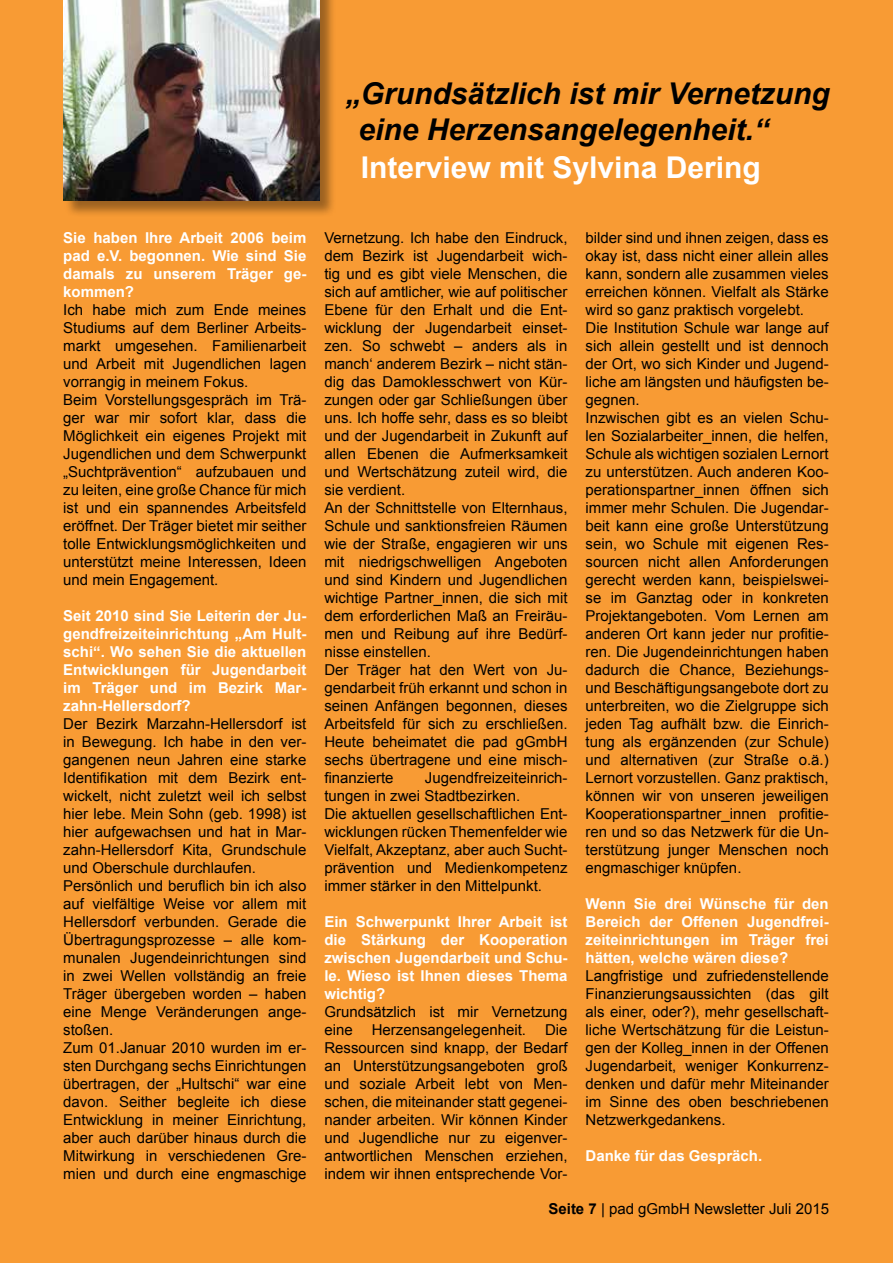
<style>
.page{position:relative;width:893px;height:1263px;background:#f89b34}
.page>*{position:absolute;margin:0;border:0;box-sizing:border-box;transform-origin:0 0}
.t1{font:italic 700 30px/36px "Arial";color:#000}
.t2{font:700 30px "Arial";color:#fff}
.t3{font:15px/18px "Arial";color:#000}
.t4{font:700 15px/18px "Arial";color:#fff;text-align:justify}
.s1{font-weight:700}
</style>
<div class="page">
<div style="left:65px;top:0;width:272px;height:218px;background:#000;opacity:.37"></div>
<img style="left:64px;top:0;width:255px;height:201px">
<h1 class="t1" style="left:359px;top:76px;width:473px;text-indent:-13px">„Grundsätzlich ist mir Vernetzung eine Herzensangelegenheit.“</h1>
<h1 class="t2" style="left:361px;top:148px;width:402px">Interview mit Sylvina Dering</h1>
<p class="t4" style="left:63px;top:229px;width:245px">Sie haben Ihre Arbeit 2006 beim pad e.V. begonnen. Wie sind Sie damals zu unserem Träger ge&shy;kommen?</p>
<p class="t3" style="left:63px;top:301px;width:245px">Ich habe mich zum Ende meines Studiums auf dem Berliner Arbeits&shy;markt umgesehen. Familienarbeit und Arbeit mit Jugendlichen lagen vorrangig in meinem Fokus.<br>Beim Vorstellungsgespräch im Trä&shy;ger war mir sofort klar, dass die Möglichkeit ein eigenes Projekt mit Jugendlichen und dem Schwerpunkt „Suchtprävention“ aufzubauen und zu leiten, eine große Chance für mich ist und ein spannendes Arbeitsfeld eröffnet. Der Träger bietet mir seither tolle Entwicklungsmöglichkeiten und unterstützt meine Interessen, Ideen und mein Engagement.</p>
<p class="t4" style="left:63px;top:607px;width:245px">Seit 2010 sind Sie Leiterin der Ju&shy;gendfreizeiteinrichtung „Am Hult&shy;schi“. Wo sehen Sie die aktuellen Entwicklungen für Jugendarbeit im Träger und im Bezirk Mar&shy;zahn-Hellersdorf?</p>
<p class="t3" style="left:63px;top:715px;width:245px">Der Bezirk Marzahn-Hellersdorf ist in Bewegung. Ich habe in den ver&shy;gangenen neun Jahren eine starke Identifikation mit dem Bezirk ent&shy;wickelt, nicht zuletzt weil ich selbst hier lebe. Mein Sohn (geb. 1998) ist hier aufgewachsen und hat in Mar&shy;zahn-Hellersdorf Kita, Grundschule und Oberschule durchlaufen.<br>Persönlich und beruflich bin ich also auf vielfältige Weise vor allem mit Hellersdorf verbunden. Gerade die Übertragungsprozesse – alle kom&shy;munalen Jugendeinrichtungen sind in zwei Wellen vollständig an freie Träger übergeben worden – haben eine Menge Veränderungen ange&shy;stoßen.<br>Zum 01.Januar 2010 wurden im er&shy;sten Durchgang sechs Einrichtungen übertragen, der „Hultschi“ war eine davon. Seither begleite ich diese Entwicklung in meiner Einrichtung, aber auch darüber hinaus durch die Mitwirkung in verschiedenen Gre&shy;mien und durch eine engmaschige</p>
<p class="t3" style="left:324px;top:229px;width:245px">Vernetzung. Ich habe den Eindruck, dem Bezirk ist Jugendarbeit wich&shy;tig und es gibt viele Menschen, die sich auf amtlicher, wie auf politischer<br>Ebene für den Erhalt und die Ent&shy;wicklung der Jugendarbeit einset&shy;zen. So schwebt – anders als in manch‘ anderem Bezirk – nicht stän&shy;dig das Damoklesschwert von Kür&shy;zungen oder gar Schließungen über uns. Ich hoffe sehr, dass es so bleibt und der Jugendarbeit in Zukunft auf allen Ebenen die Aufmerksamkeit und Wertschätzung zuteil wird, die sie verdient.<br>An der Schnittstelle von Elternhaus,<br>Schule und sanktionsfreien Räumen wie der Straße, engagieren wir uns mit niedrigschwelligen Angeboten und sind Kindern und Jugendlichen wichtige Partner_innen, die sich mit dem erforderlichen Maß an Freiräu&shy;men und Reibung auf ihre Bedürf&shy;nisse einstellen.<br>Der Träger hat den Wert von Ju&shy;gendarbeit früh erkannt und schon in seinen Anfängen begonnen, dieses<br>Arbeitsfeld für sich zu erschließen.<br>Heute beheimatet die pad gGmbH sechs übertragene und eine misch&shy;finanzierte</p>
<p class="t3" style="left:324px;top:769px;width:245px;text-indent:101px">Jugendfreizeiteinrich&shy;tungen in zwei Stadtbezirken.<br>Die aktuellen gesellschaftlichen Ent&shy;wicklungen rücken Themenfelder wie Vielfalt, Akzeptanz, aber auch Sucht&shy;prävention und Medienkompetenz immer stärker in den Mittelpunkt.</p>
<p class="t4" style="left:324px;top:913px;width:245px">Ein Schwerpunkt Ihrer Arbeit ist die Stärkung der Kooperation zwischen Jugendarbeit und Schu&shy;le. Wieso ist Ihnen dieses Thema wichtig?</p>
<p class="t3" style="left:324px;top:1003px;width:245px">Grundsätzlich ist mir Vernetzung eine</p>
<p class="t3" style="left:324px;top:1021px;width:245px;text-align:justify;text-indent:221px">Die Ressourcen sind knapp, der Bedarf an Unterstützungsangeboten groß und soziale Arbeit lebt von Men&shy;schen, die miteinander statt gegenei&shy;nander arbeiten. Wir können Kinder und Jugendliche nur zu eigenver&shy;antwortlichen Menschen erziehen, indem wir ihnen entsprechende Vor-</p>
<p class="t3" style="left:372px;top:1021px;width:156px">Herzensangelegenheit.</p>
<p class="t3" style="left:586px;top:229px;width:245px">bilder sind und ihnen zeigen, dass es okay ist, dass nicht einer allein alles kann, sondern alle zusammen vieles erreichen können. Vielfalt als Stärke wird so ganz praktisch vorgelebt.<br>Die Institution Schule war lange auf sich allein gestellt und ist dennoch der Ort, wo sich Kinder und Jugend&shy;liche am längsten und häufigsten be&shy;gegnen.<br>Inzwischen gibt es an vielen Schu&shy;len Sozialarbeiter_innen, die helfen, Schule als wichtigen sozialen Lernort zu unterstützen. Auch anderen Koo&shy;perationspartner_innen öffnen sich immer mehr Schulen. Die Jugendar&shy;beit kann eine große Unterstützung sein, wo Schule mit eigenen Res&shy;sourcen nicht allen Anforderungen gerecht werden kann, beispielswei&shy;se im Ganztag oder in konkreten Projektangeboten. Vom Lernen am anderen Ort kann jeder nur profitie&shy;ren. Die Jugendeinrichtungen haben dadurch die Chance, Beziehungs&shy;und Beschäftigungsangebote dort zu unterbreiten, wo die Zielgruppe sich jeden Tag aufhält bzw. die Einrich&shy;tung als ergänzenden (zur Schule) und alternativen (zur Straße o.ä.)<br>Lernort vorzustellen. Ganz praktisch, können wir von unseren jeweiligen Kooperationspartner_innen profitie&shy;ren und so das Netzwerk für die Un&shy;terstützung junger Menschen noch engmaschiger knüpfen.</p>
<p class="t4" style="left:586px;top:895px;width:245px">Wenn Sie drei Wünsche für den Bereich der Offenen Jugendfrei&shy;zeiteinrichtungen im Träger frei hätten, welche wären diese?</p>
<p class="t3" style="left:586px;top:967px;width:245px;text-align:justify">Langfristige und zufriedenstellende Finanzierungsaussichten (das gilt als einer, oder?), mehr gesellschaft&shy;liche Wertschätzung für die Leistun&shy;gen der Kolleg_innen in der Offenen Jugendarbeit, weniger Konkurrenz&shy;denken und dafür mehr Miteinander im Sinne des oben beschriebenen Netzwerkgedankens.</p>
<p class="t4" style="left:586px;top:1147px;width:178px">Danke für das Gespräch.</p>
<p class="t3" style="left:548px;top:1200px;width:282px"><span class="s1">Seite 7</span> | pad gGmbH Newsletter Juli 2015</p>
</div>
